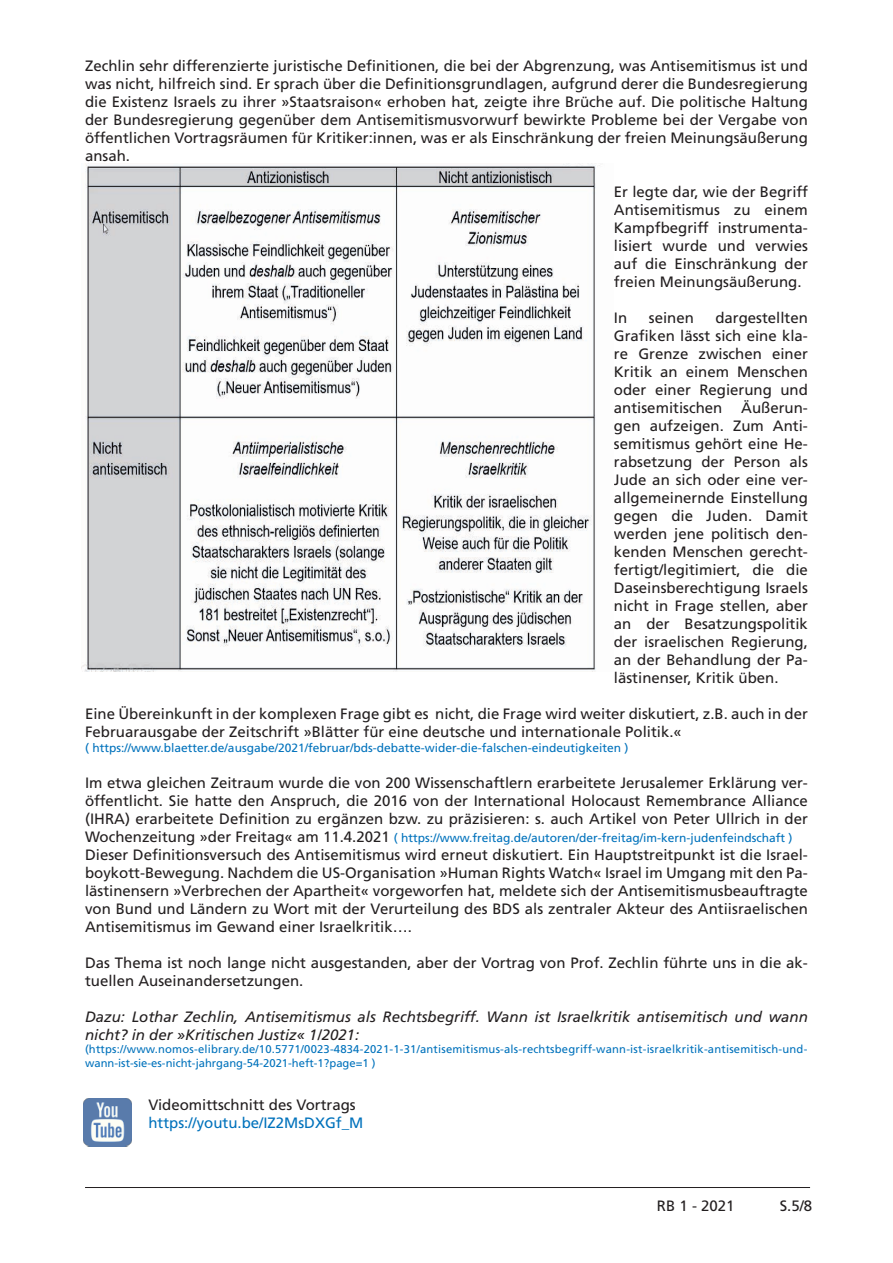
<style>
.page{position:relative;width:893px;height:1263px;background:#fff}
.page>*{position:absolute;margin:0;border:0;box-sizing:border-box;transform-origin:0 0}
.t1{font:15px/18px "Frutiger";color:#231f20;text-align:justify}
.t2{font:italic 15px/18px "Frutiger";color:#231f20}
.t3{font:15px "Frutiger";color:#0072bc}
.t4{font:12px "Frutiger";color:#0072bc}
.t5{font:11.25px/13.5px "Frutiger";letter-spacing:.015em;color:#0072bc}
.s1{font-size:15px;color:#231f20}
</style>
<div class="page">
<hr style="left:85px;top:1187px;width:725px;height:1px;background:#231f20">
<img style="left:82px;top:164px;width:518px;height:508px">
<img style="left:83px;top:1098px;width:48px;height:48px">
<p class="t1" style="left:85px;top:57px;width:724px">Zechlin sehr differenzierte juristische Definitionen, die bei der Abgrenzung, was Antisemitismus ist und was nicht, hilfreich sind. Er sprach über die Definitionsgrundlagen, aufgrund derer die Bundesregierung die Existenz Israels zu ihrer »Staatsraison« erhoben hat, zeigte ihre Brüche auf. Die politische Haltung der Bundesregierung gegenüber dem Antisemitismusvorwurf bewirkte Probleme bei der Vergabe von öffentlichen Vortragsräumen für Kritiker:innen, was er als Einschränkung der freien Meinungsäußerung ansah.</p>
<p class="t1" style="left:614px;top:183px;width:195px">Er legte dar, wie der Begriff Antisemitismus zu einem Kampfbegriff instrumenta&shy;lisiert wurde und verwies auf die Einschränkung der freien Meinungsäußerung.</p>
<p class="t1" style="left:614px;top:309px;width:15px">In</p>
<p class="t1" style="left:649px;top:309px;width:47px">seinen</p>
<p class="t1" style="left:614px;top:309px;width:195px;text-indent:101px">dargestellten Grafiken lässt sich eine kla&shy;re Grenze zwischen einer Kritik an einem Menschen oder einer Regierung und antisemitischen</p>
<p class="t1" style="left:614px;top:399px;width:195px;text-indent:127px">Äußerun&shy;gen aufzeigen. Zum Anti&shy;semitismus gehört eine He&shy;rabsetzung der Person als Jude an sich oder eine ver&shy;allgemeinernde Einstellung gegen die Juden. Damit werden jene politisch den&shy;kenden Menschen gerecht&shy;fertigt/legitimiert, die die Daseinsberechtigung Israels nicht in Frage stellen, aber an der Besatzungspolitik der israelischen Regierung, an der Behandlung der Pa&shy;lästinenser, Kritik üben.</p>
<p class="t1" style="left:85px;top:705px;width:724px">Eine Übereinkunft in der komplexen Frage gibt es nicht, die Frage wird weiter diskutiert, z.B. auch in der<br>Februarausgabe der Zeitschrift »Blätter für eine deutsche und internationale Politik.«</p>
<p class="t4" style="left:85px;top:740px;width:545px">( https://www.blaetter.de/ausgabe/2021/februar/bds-debatte-wider-die-falschen-eindeutigkeiten )</p>
<p class="t1" style="left:85px;top:773px;width:724px">Im etwa gleichen Zeitraum wurde die von 200 Wissenschaftlern erarbeitete Jerusalemer Erklärung ver&shy;öffentlicht. Sie hatte den Anspruch, die 2016 von der International Holocaust Remembrance Alliance (IHRA) erarbeitete Definition zu ergänzen bzw. zu präzisieren: s. auch Artikel von Peter Ullrich in der</p>
<p class="t4" style="left:85px;top:830px;width:709px"><span class="s1">Wochenzeitung »der Freitag« am 11.4.2021</span> ( https://www.freitag.de/autoren/der-freitag/im-kern-judenfeindschaft )</p>
<p class="t1" style="left:85px;top:845px;width:724px">Dieser Definitionsversuch des Antisemitismus wird erneut diskutiert. Ein Hauptstreitpunkt ist die Israel&shy;boykott-Bewegung. Nachdem die US-Organisation »Human Rights Watch« Israel im Umgang mit den Pa&shy;lästinensern »Verbrechen der Apartheit« vorgeworfen hat, meldete sich der Antisemitismusbeauftragte von Bund und Ländern zu Wort mit der Verurteilung des BDS als zentraler Akteur des Antiisraelischen Antisemitismus im Gewand einer Israelkritik….</p>
<p class="t1" style="left:85px;top:953px;width:724px">Das Thema ist noch lange nicht ausgestanden, aber der Vortrag von Prof. Zechlin führte uns in die ak&shy;tuellen Auseinandersetzungen.</p>
<p class="t2" style="left:85px;top:1007px;width:724px">Dazu: Lothar Zechlin, Antisemitismus als Rechtsbegriff. Wann ist Israelkritik antisemitisch und wann nicht? in der »Kritischen Justiz« 1/2021:</p>
<p class="t5" style="left:85px;top:1042px;width:724px">(https://www.nomos-elibrary.de/10.5771/0023-4834-2021-1-31/antisemitismus-als-rechtsbegriff-wann-ist-israelkritik-antisemitisch-und&shy;wann-ist-sie-es-nicht-jahrgang-54-2021-heft-1?page=1 )</p>
<p class="t1" style="left:148px;top:1095px;width:209px">Videomittschnitt des Vortrags</p>
<p class="t3" style="left:148px;top:1114px;width:217px">https://youtu.be/IZ2MsDXGf_M</p>
<p class="t1" style="left:657px;top:1196px;width:79px">RB 1 - 2021</p>
<p class="t1" style="left:780px;top:1196px;width:34px">S.5/8</p>
</div>
